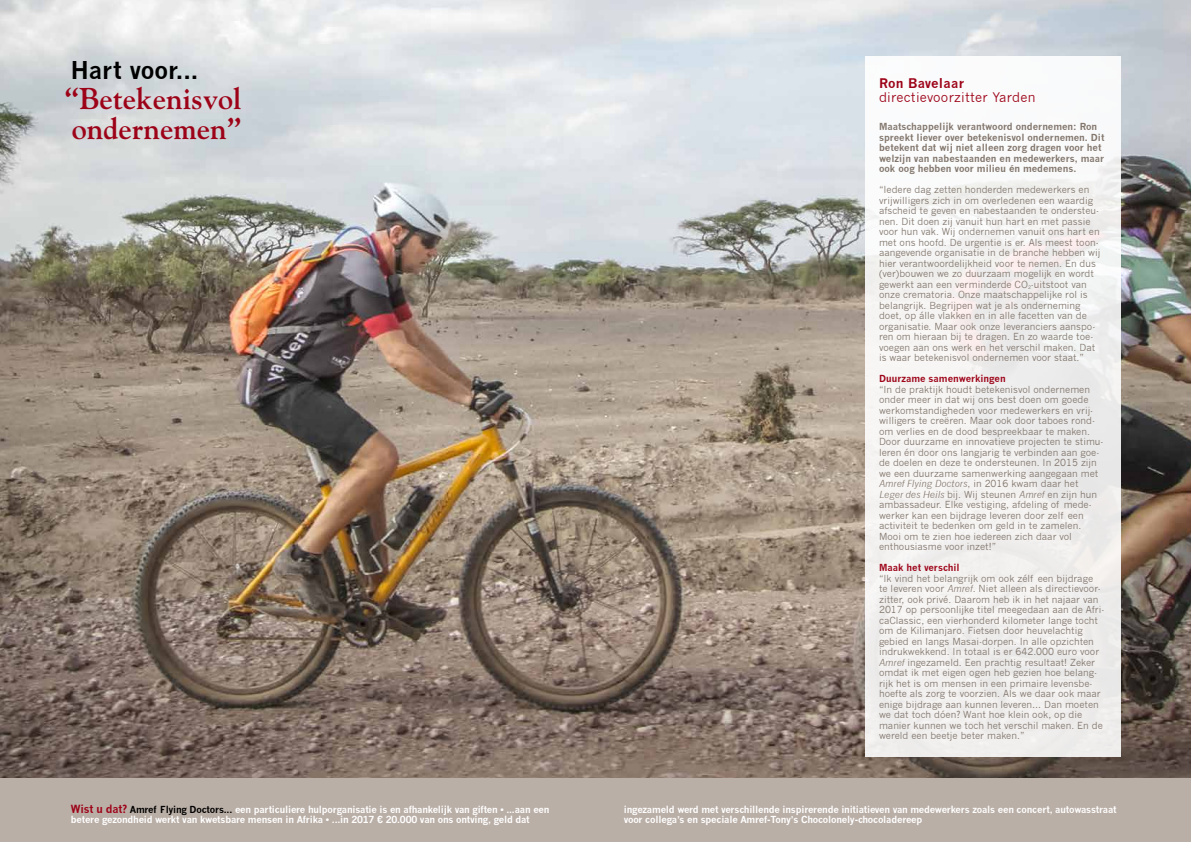
<style>
.page{position:relative;width:1191px;height:842px;background:#fff}
.page>*{position:absolute;margin:0;border:0;box-sizing:border-box;transform-origin:0 0}
.t1{font:700 30px/30px "Goudy Std";color:#9d0318}
.t2{font:700 24px "News Gothic";color:#000}
.t3{font:13px "News Gothic";letter-spacing:.02em;color:#9d0318}
.t4{font:700 13px "News Gothic";letter-spacing:.02em;color:#9d0318}
.t5{font:9.5px/10.5px "News Gothic";color:#82766c}
.t6{font:700 9.5px/10.5px "News Gothic";letter-spacing:-.02em;color:#fff}
.t7{font:700 9.5px/10.5px "News Gothic";color:#82766c}
.t8{font:700 9.5px "News Gothic";color:#9d0318}
.s1{font-style:italic}
.s2{font-size:11px;color:#9d0318}
.s3{color:#000}
</style>
<div class="page">
<img style="left:0;top:0;width:1191px;height:779px">
<div style="left:0;top:779px;width:1191px;height:63px;background:#baafa7"></div>
<div style="left:865px;top:57px;width:255px;height:700px;background:#f4f2f1"></div>
<h2 class="t2" style="left:71px;top:56px;width:129px">Hart voor...</h2>
<h1 class="t1" style="left:65px;top:84px;width:179px">“Betekenisvol ondernemen”</h1>
<h3 class="t4" style="left:879px;top:75px;width:87px">Ron Bavelaar</h3>
<h3 class="t3" style="left:879px;top:90px;width:158px">directievoorzitter Yarden</h3>
<p class="t7" style="left:879px;top:121px;width:227px">Maatschappelijk verantwoord ondernemen: Ron spreekt liever over betekenisvol ondernemen. Dit betekent dat wij niet alleen zorg dragen voor het welzijn van nabestaanden en medewerkers, maar ook oog hebben voor milieu én medemens.</p>
<p class="t5" style="left:879px;top:185px;width:223px">“Iedere dag zetten honderden medewerkers en vrijwilligers zich in om overledenen een waardig afscheid te geven en nabestaanden te ondersteu&shy;nen. Dit doen zij vanuit hun hart en met passie voor hun vak. Wij ondernemen vanuit ons hart en met ons hoofd. De urgentie is er. Als meest toon&shy;aangevende organisatie in de branche hebben wij hier verantwoordelijkheid voor te nemen. En dus (ver)bouwen we zo duurzaam mogelijk en wordt gewerkt aan een verminderde CO<sub>2</sub>-uitstoot van onze crematoria. Onze maatschappelijke rol is belangrijk. Begrijpen wat je als onderneming doet, op álle vlakken en in alle facetten van de organisatie. Maar ook onze leveranciers aanspo&shy;ren om hieraan bij te dragen. En zo waarde toe&shy;voegen aan ons werk en het verschil maken. Dat is waar betekenisvol ondernemen voor staat.”</p>
<p class="t8" style="left:879px;top:373px;width:128px">Duurzame samenwerkingen</p>
<p class="t5" style="left:879px;top:384px;width:226px">“In de praktijk houdt betekenisvol ondernemen onder meer in dat wij ons best doen om goede werkomstandigheden voor medewerkers en vrij&shy;willigers te creëren. Maar ook door taboes rond&shy;om verlies en de dood bespreekbaar te maken.<br>Door duurzame en innovatieve projecten te stimu&shy;leren én door ons langjarig te verbinden aan goe&shy;de doelen en deze te ondersteunen. In 2015 zijn we een duurzame samenwerking aangegaan met <span class="s1">Amref Flying Doctors</span>, in 2016 kwam daar het <span class="s1">Leger des Heils</span> bij. Wij steunen <span class="s1">Amref</span> en zijn hun ambassadeur. Elke vestiging, afdeling of mede&shy;werker kan een bijdrage leveren door zelf een activiteit te bedenken om geld in te zamelen.<br>Mooi om te zien hoe iedereen zich daar vol enthousiasme voor inzet!”</p>
<p class="t8" style="left:879px;top:562px;width:82px">Maak het verschil</p>
<p class="t5" style="left:879px;top:573px;width:227px">“Ik vind het belangrijk om ook zélf een bijdrage<br>te leveren voor <span class="s1">Amref</span>. Niet alleen als directievoor&shy;zitter, ook privé. Daarom heb ik in het najaar van 2017 op persoonlijke titel meegedaan aan de Afri&shy;caClassic, een vierhonderd kilometer lange tocht om de Kilimanjaro. Fietsen door heuvelachtig gebied en langs Masai-dorpen. In alle opzichten indrukwekkend. In totaal is er 642.000 euro voor <span class="s1">Amref</span> ingezameld. Een prachtig resultaat! Zeker omdat ik met eigen ogen heb gezien hoe belang&shy;rijk het is om mensen in een primaire levensbe&shy;hoefte als zorg te voorzien. Als we daar ook maar enige bijdrage aan kunnen leveren… Dan moeten we dat toch dóen? Want hoe klein ook, op die manier kunnen we toch het verschil maken. En de wereld een beetje beter maken.”</p>
<p class="t6" style="left:71px;top:804px;width:480px"><span class="s2">Wist u dat?</span> <span class="s3">Amref Flying Doctors...</span> een particuliere hulporganisatie is en afhankelijk van giften • ...aan een betere gezondheid werkt van kwetsbare mensen in Afrika • ...in 2017 € 20.000 van ons ontving, geld dat</p>
<p class="t6" style="left:624px;top:804px;width:494px">ingezameld werd met verschillende inspirerende initiatieven van medewerkers zoals een concert, autowasstraat voor collega’s en speciale Amref-Tony’s Chocolonely-chocoladereep</p>
</div>
